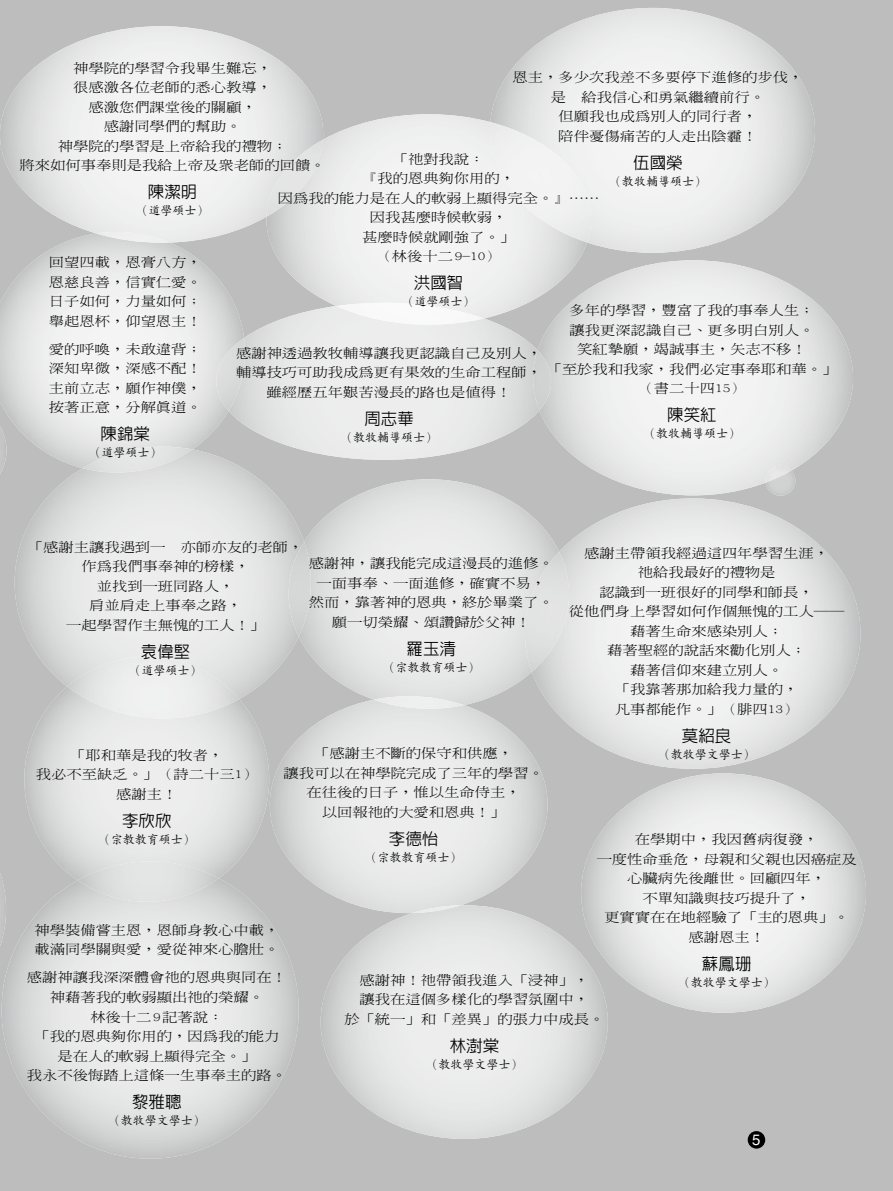
<style>
.page{position:relative;width:893px;height:1191px;background:#bdbdbe}
.page>*{position:absolute;margin:0;border:0;box-sizing:border-box;transform-origin:0 0}
.t1{font:500 16.5px "AR Hei B5";color:#000}
.t2{font:15px "Helvetica";color:#fff}
.t3{font:300 12.75px/19.5px "AR Ming B5";color:#000;text-align:center;scale:1.2 1}
.t4{font:500 12px "AR Kai B5";color:#000}
</style>
<div class="page">
<img style="left:2px;top:878px;width:297px;height:280px">
<img style="left:244px;top:306px;width:293px;height:154px">
<img style="left:321px;top:905px;width:287px;height:234px">
<img style="left:15px;top:449px;width:289px;height:250px">
<img style="left:24px;top:686px;width:245px;height:194px">
<img style="left:78px;top:861px;width:141px;height:40px">
<img style="left:67px;top:657px;width:172px;height:61px">
<img style="left:548px;top:498px;width:312px;height:271px">
<img style="left:0;top:872px;width:6px;height:74px">
<img style="left:0;top:468px;width:7px;height:6px">
<div style="left:748px;top:1131px;width:17px;height:17px;background:#000;border-radius:50%"></div>
<img style="left:0;top:26px;width:323px;height:216px">
<img style="left:490px;top:8px;width:325px;height:245px">
<img style="left:537px;top:260px;width:316px;height:235px">
<img style="left:533px;top:350px;width:18px;height:60px">
<img style="left:581px;top:773px;width:285px;height:239px;border-radius:50%">
<img style="left:266px;top:114px;width:321px;height:204px">
<img style="left:336px;top:303px;width:148px;height:22px">
<img style="left:266px;top:140px;width:57px;height:77px">
<img style="left:490px;top:122px;width:101px;height:120px">
<img style="left:765px;top:470px;width:30px;height:26px">
<img style="left:765px;top:466px;width:26px;height:17px">
<img style="left:0;top:233px;width:244px;height:235px">
<img style="left:216px;top:338px;width:29px;height:73px">
<img style="left:83px;top:446px;width:109px;height:26px">
<img style="left:96px;top:232px;width:74px;height:11px">
<img style="left:299px;top:479px;width:260px;height:226px">
<img style="left:289px;top:541px;width:22px;height:96px">
<img style="left:525px;top:551px;width:44px;height:121px">
<img style="left:270px;top:699px;width:278px;height:214px">
<img style="left:412px;top:905px;width:49px;height:8px">
<img style="left:374px;top:696px;width:90px;height:13px">
<p class="t3" style="left:20px;top:58px;width:256px">神學院的學習令我畢生難忘，<br>很感激各位老師的悉心教導，<br>感激您們課堂後的關顧，<br>感謝同學們的幫助。<br>神學院的學習是上帝給我的禮物；<br>將來如何事奉則是我給上帝及眾老師的回饋。</p>
<p class="t1" style="left:148px;top:184px;width:51px">陳潔明</p>
<p class="t4" style="left:137px;top:205px;width:73px">（道學碩士）</p>
<p class="t3" style="left:49px;top:252px;width:129px;text-align:justify">回望四載，恩膏八方，恩慈良善，信實仁愛。日子如何，力量如何；舉起恩杯，仰望恩主！</p>
<p class="t3" style="left:49px;top:339px;width:129px;text-align:justify">愛的呼喚，未敢違背；深知卑微，深感不配！主前立志，願作神僕，按著正意，分解真道。</p>
<p class="t1" style="left:101px;top:425px;width:51px">陳錦棠</p>
<p class="t4" style="left:89px;top:446px;width:74px">（道學碩士）</p>
<p class="t3" style="left:513px;top:68px;width:244px">恩主，多少次我差不多要停下進修的步伐，是祢給我信心和勇氣繼續前行。<br>但願我也成為別人的同行者，<br>陪伴憂傷痛苦的人走出陰霾！</p>
<p class="t1" style="left:633px;top:154px;width:51px">伍國榮</p>
<p class="t4" style="left:610px;top:175px;width:97px">（教牧輔導碩士）</p>
<p class="t3" style="left:278px;top:149px;width:269px">「祂對我說：<br>『我的恩典夠你用的，<br>因為我的能力是在人的軟弱上顯得完全。』……因我甚麼時候軟弱，<br>甚麼時候就剛強了。」<br>（林後十二9-10）</p>
<p class="t1" style="left:414px;top:274px;width:51px">洪國智</p>
<p class="t4" style="left:403px;top:295px;width:73px">（道學碩士）</p>
<p class="t3" style="left:547px;top:301px;width:244px">多年的學習，豐富了我的事奉人生；<br>讓我更深認識自己、更多明白別人。<br>笑紅摯願，竭誠事主，矢志不移！<br>「至於我和我家，我們必定事奉耶和華。」（書二十四15）</p>
<p class="t1" style="left:667px;top:407px;width:51px">陳笑紅</p>
<p class="t4" style="left:644px;top:428px;width:97px">（教牧輔導碩士）</p>
<p class="t3" style="left:236px;top:343px;width:257px">感謝神透過教牧輔導讓我更認識自己及別人，輔導技巧可助我成為更有果效的生命工程師，雖經歷五年艱苦漫長的路也是值得！</p>
<p class="t1" style="left:364px;top:410px;width:51px">周志華</p>
<p class="t4" style="left:341px;top:431px;width:97px">（教牧輔導碩士）</p>
<p class="t3" style="left:28px;top:537px;width:231px">「感謝主讓我遇到一羣亦師亦友的老師，作為我們事奉神的榜樣，<br>並找到一班同路人，<br>肩並肩走上事奉之路，<br>一起學習作主無愧的工人！」</p>
<p class="t1" style="left:141px;top:643px;width:51px">袁偉堅</p>
<p class="t4" style="left:130px;top:664px;width:73px">（道學碩士）</p>
<p class="t3" style="left:569px;top:543px;width:231px">感謝主帶領我經過這四年學習生涯，<br>祂給我最好的禮物是<br>認識到一班很好的同學和師長，<br>從他們身上學習如何作個無愧的工人──藉著生命來感染別人；<br>藉著聖經的說話來勸化別人；<br>藉著信仰來建立別人。<br>「我靠著那加給我力量的，<br>凡事都能作。」（腓四13）</p>
<p class="t1" style="left:682px;top:727px;width:51px">莫紹良</p>
<p class="t4" style="left:659px;top:748px;width:97px">（教牧學文學士）</p>
<p class="t3" style="left:309px;top:554px;width:206px">感謝神，讓我能完成這漫長的進修。一面事奉、一面進修，確實不易，然而，靠著神的恩典，終於畢業了。願一切榮耀、頌讚歸於父神！</p>
<p class="t1" style="left:407px;top:640px;width:51px">羅玉清</p>
<p class="t4" style="left:383px;top:661px;width:98px">（宗教教育碩士）</p>
<p class="t3" style="left:284px;top:744px;width:218px">「感謝主不斷的保守和供應，<br>讓我可以在神學院完成了三年的學習。在往後的日子，惟以生命侍主，<br>以回報祂的大愛和恩典！」</p>
<p class="t1" style="left:389px;top:830px;width:51px">李德怡</p>
<p class="t4" style="left:366px;top:851px;width:98px">（宗教教育碩士）</p>
<p class="t3" style="left:36px;top:745px;width:186px">「耶和華是我的牧者，<br>我必不至缺乏。」（詩二十三1）感謝主！</p>
<p class="t1" style="left:122px;top:812px;width:51px">李欣欣</p>
<p class="t4" style="left:99px;top:833px;width:97px">（宗教教育碩士）</p>
<p class="t3" style="left:597px;top:829px;width:218px">在學期中，我因舊病復發，<br>一度性命垂危，母親和父親也因癌症及心臟病先後離世。回顧四年，<br>不單知識與技巧提升了，<br>更實實在在地經驗了「主的恩典」。感謝恩主！</p>
<p class="t1" style="left:702px;top:955px;width:51px">蘇鳳珊</p>
<p class="t4" style="left:679px;top:976px;width:97px">（教牧學文學士）</p>
<p class="t3" style="left:34px;top:920px;width:205px;text-align:left">神學裝備嘗主恩，恩師身教心中載，載滿同學關與愛，愛從神來心膽壯。</p>
<p class="t3" style="left:27px;top:968px;width:218px">感謝神讓我深深體會祂的恩典與同在！神藉著我的軟弱顯出祂的榮耀。<br>林後十二9記著說：<br>「我的恩典夠你用的，因為我的能力是在人的軟弱上顯得完全。」<br>我永不後悔踏上這條一生事奉主的路。</p>
<p class="t1" style="left:132px;top:1093px;width:51px">黎雅聰</p>
<p class="t4" style="left:109px;top:1114px;width:97px">（教牧學文學士）</p>
<p class="t3" style="left:344px;top:970px;width:218px">感謝神！祂帶領我進入「浸神」，<br>讓我在這個多樣化的學習氛圍中，<br>於「統一」和「差異」的張力中成長。</p>
<p class="t1" style="left:450px;top:1037px;width:51px">林澍棠</p>
<p class="t4" style="left:426px;top:1058px;width:97px">（教牧學文學士）</p>
<p class="t2" style="left:752px;top:1127px;width:10px">5</p>
</div>
